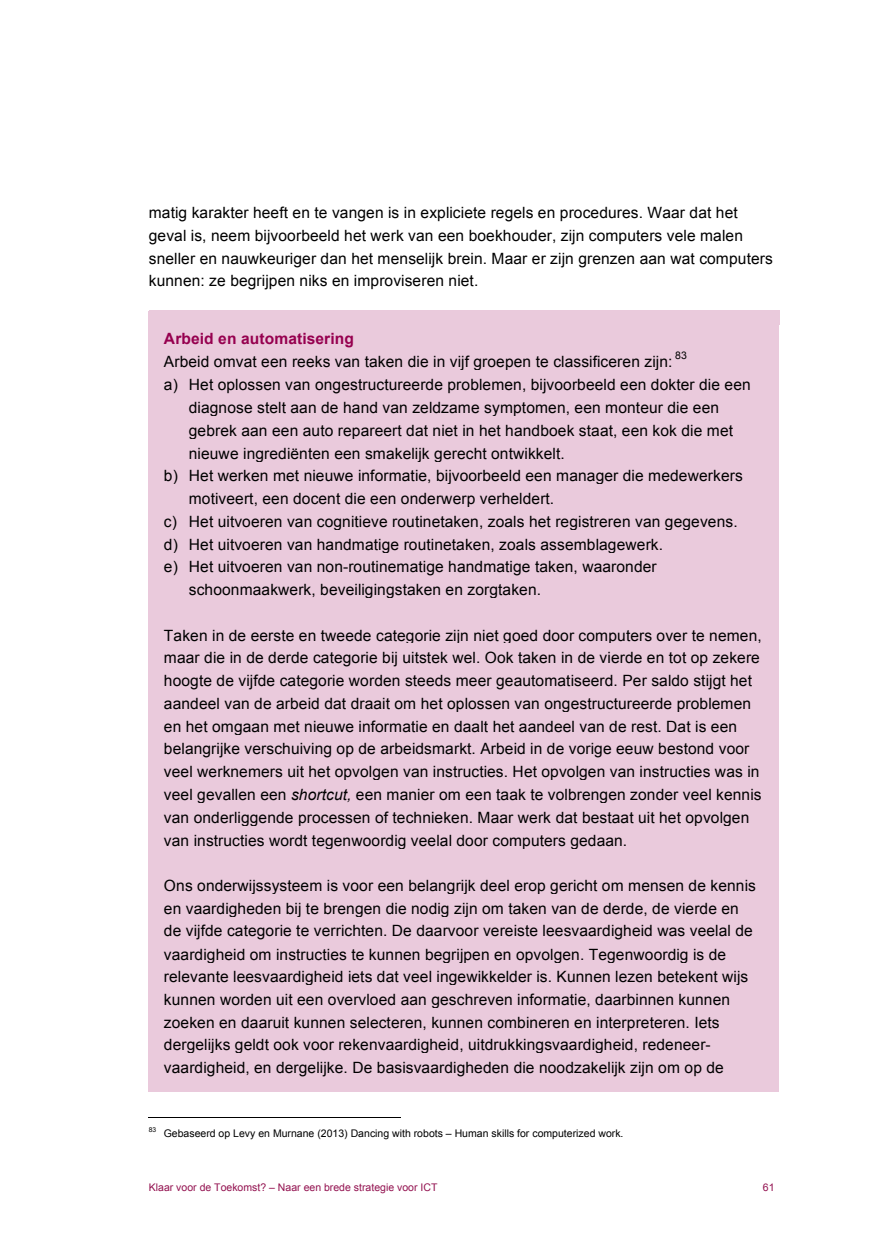
<style>
.page{position:relative;width:874px;height:1241px;background:#fff}
.page>*{position:absolute;margin:0;border:0;box-sizing:border-box;transform-origin:0 0}
.t1{font:15.58px/22.8px "Arial";letter-spacing:.01em;color:#000}
.t2{font:700 15.58px "Arial";letter-spacing:.005em;color:#96004f}
.t3{font:10.5px "Arial";color:#000}
.t4{font:10.5px "Arial";color:#931250}
.t5{font:6.65px "Arial";color:#000}
.s1{font-style:italic}
</style>
<div class="page">
<hr style="left:149px;top:1116px;width:252px;height:1px;background:#000">
<div style="left:149px;top:310px;width:629px;height:781px;background:#eacadc"></div>
<p class="t1" style="left:149px;top:201px;width:625px">matig karakter heeft en te vangen is in expliciete regels en procedures. Waar dat het geval is, neem bijvoorbeeld het werk van een boekhouder, zijn computers vele malen sneller en nauwkeuriger dan het menselijk brein. Maar er zijn grenzen aan wat computers kunnen: ze begrijpen niks en improviseren niet.</p>
<p class="t2" style="left:164px;top:329px;width:191px">Arbeid en automatisering</p>
<p class="t1" style="left:164px;top:350px;width:509px">Arbeid omvat een reeks van taken die in vijf groepen te classificeren zijn:</p>
<p class="t3" style="left:675px;top:350px;width:13px">83</p>
<p class="t1" style="left:164px;top:373px;width:588px">a) Het oplossen van ongestructureerde problemen, bijvoorbeeld een dokter die een</p>
<p class="t1" style="left:189px;top:396px;width:531px">diagnose stelt aan de hand van zeldzame symptomen, een monteur die een</p>
<p class="t1" style="left:189px;top:419px;width:545px">gebrek aan een auto repareert dat niet in het handboek staat, een kok die met</p>
<p class="t1" style="left:189px;top:441px;width:377px">nieuwe ingrediënten een smakelijk gerecht ontwikkelt.</p>
<p class="t1" style="left:164px;top:464px;width:580px">b) Het werken met nieuwe informatie, bijvoorbeeld een manager die medewerkers</p>
<p class="t1" style="left:189px;top:487px;width:367px">motiveert, een docent die een onderwerp verheldert.</p>
<p class="t1" style="left:164px;top:509px;width:575px">c) Het uitvoeren van cognitieve routinetaken, zoals het registreren van gegevens.</p>
<p class="t1" style="left:164px;top:533px;width:500px">d) Het uitvoeren van handmatige routinetaken, zoals assemblagewerk.</p>
<p class="t1" style="left:164px;top:555px;width:494px">e) Het uitvoeren van non-routinematige handmatige taken, waaronder</p>
<p class="t1" style="left:189px;top:578px;width:353px">schoonmaakwerk, beveiligingstaken en zorgtaken.</p>
<p class="t1" style="left:164px;top:623px;width:599px">Taken in de eerste en tweede categorie zijn niet goed door computers over te nemen, maar die in de derde categorie bij uitstek wel. Ook taken in de vierde en tot op zekere hoogte de vijfde categorie worden steeds meer geautomatiseerd. Per saldo stijgt het aandeel van de arbeid dat draait om het oplossen van ongestructureerde problemen en het omgaan met nieuwe informatie en daalt het aandeel van de rest. Dat is een belangrijke verschuiving op de arbeidsmarkt. Arbeid in de vorige eeuw bestond voor veel werknemers uit het opvolgen van instructies. Het opvolgen van instructies was in veel gevallen een <span class="s1">shortcut,</span> een manier om een taak te volbrengen zonder veel kennis van onderliggende processen of technieken. Maar werk dat bestaat uit het opvolgen van instructies wordt tegenwoordig veelal door computers gedaan.</p>
<p class="t1" style="left:164px;top:874px;width:593px">Ons onderwijssysteem is voor een belangrijk deel erop gericht om mensen de kennis en vaardigheden bij te brengen die nodig zijn om taken van de derde, de vierde en de vijfde categorie te verrichten. De daarvoor vereiste leesvaardigheid was veelal de vaardigheid om instructies te kunnen begrijpen en opvolgen. Tegenwoordig is de relevante leesvaardigheid iets dat veel ingewikkelder is. Kunnen lezen betekent wijs kunnen worden uit een overvloed aan geschreven informatie, daarbinnen kunnen zoeken en daaruit kunnen selecteren, kunnen combineren en interpreteren. Iets dergelijks geldt ook voor rekenvaardigheid, uitdrukkingsvaardigheid, redeneer&shy;vaardigheid, en dergelijke. De basisvaardigheden die noodzakelijk zijn om op de</p>
<p class="t5" style="left:149px;top:1125px;width:9px">83</p>
<p class="t3" style="left:164px;top:1127px;width:461px">Gebaseerd op Levy en Murnane (2013) Dancing with robots – Human skills for computerized work.</p>
<p class="t4" style="left:149px;top:1180px;width:290px">Klaar voor de Toekomst? – Naar een brede strategie voor ICT</p>
<p class="t4" style="left:762px;top:1180px;width:13px">61</p>
</div>
